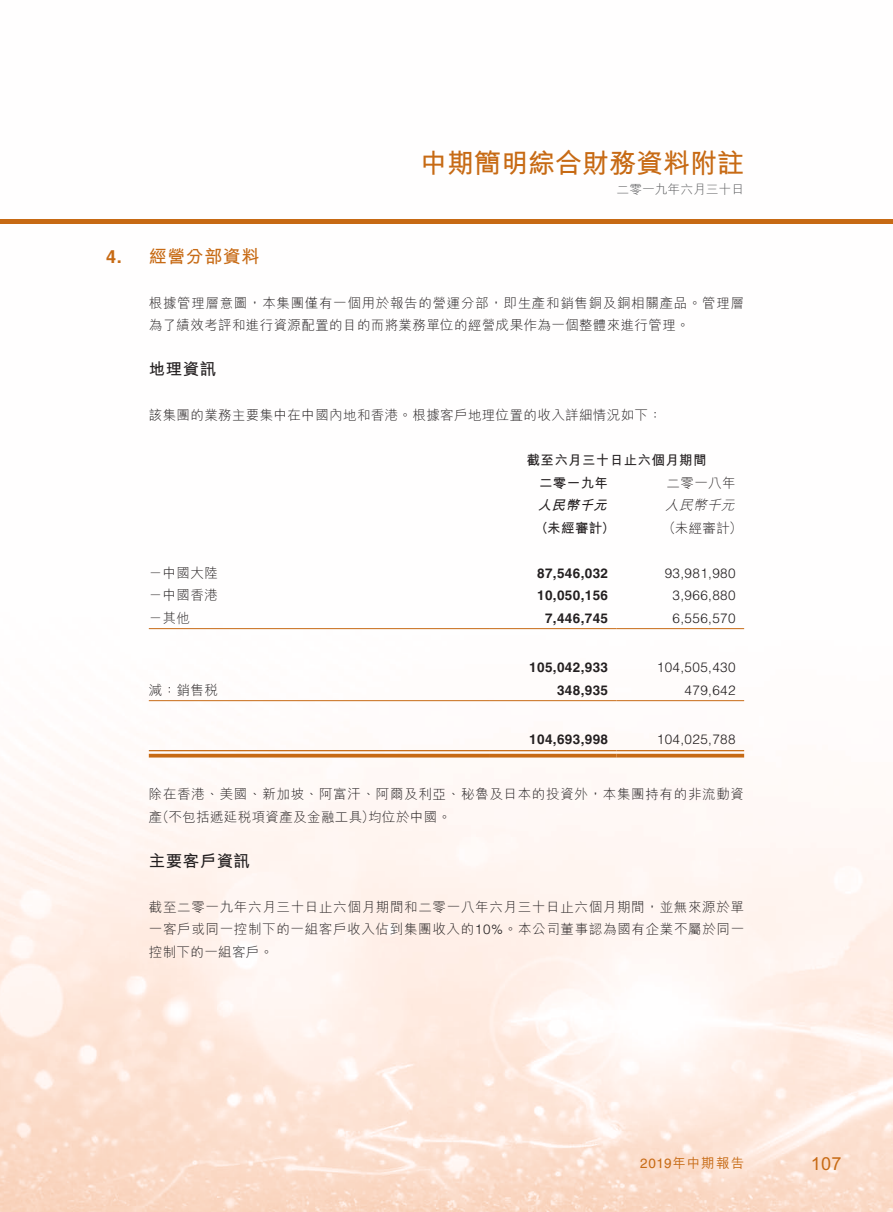
<style>
.page{position:relative;width:893px;height:1212px;background:#fff}
.page>*{position:absolute;margin:0;border:0;box-sizing:border-box;transform-origin:0 0}
.t1{font:700 27px "M Hei HK";color:#c76a14}
.t2{font:700 18px "M Hei HK";letter-spacing:.03em;color:#c76a14}
.t3{font:500 18px "M Hei HK";color:#c76a14}
.t4{font:700 16.5px "M Hei HK";letter-spacing:.03em;color:#231f20}
.t5{font:300 13.5px/22.5px "M Hei HK";letter-spacing:.03em;color:#231f20}
.t6{font:300 13.5px/22.5px "M Hei HK";letter-spacing:.05em;color:#231f20}
.t7{font:700 13.5px "Helvetica LT Std";letter-spacing:.03em;color:#231f20}
.t8{font:300 13.5px "Helvetica LT Std";letter-spacing:.03em;color:#231f20}
.t9{font:700 13.5px/22.5px "M Hei HK";letter-spacing:.03em;color:#231f20}
.t10{font:500 13.5px "M Hei HK";letter-spacing:.075em;color:#c76a14}
.t11{font:italic 700 13.5px "M Hei HK";color:#231f20}
.t12{font:italic 300 13.5px "M Hei HK";color:#231f20}
.t13{font:300 12.75px "M Hei HK";color:#57585a}
.s1{font-family:"Helvetica LT Std"}
.s2{font-family:"Helvetica LT Std";font-weight:400}
</style>
<div class="page">
<img style="left:0;top:223px;width:893px;height:989px">
<hr style="left:0;top:219px;width:893px;height:4px;background:#c76a14">
<hr style="left:149px;top:628px;width:340px;height:1px;background:#c76a14">
<hr style="left:489px;top:628px;width:128px;height:1px;background:#c76a14">
<hr style="left:617px;top:628px;width:127px;height:1px;background:#c76a14">
<hr style="left:149px;top:700px;width:340px;height:1px;background:#c76a14">
<hr style="left:489px;top:700px;width:128px;height:1px;background:#c76a14">
<hr style="left:617px;top:700px;width:127px;height:1px;background:#c76a14">
<hr style="left:149px;top:750px;width:340px;height:1px;background:#c76a14">
<hr style="left:149px;top:754px;width:340px;height:3px;background:#c76a14">
<hr style="left:489px;top:750px;width:128px;height:1px;background:#c76a14">
<hr style="left:489px;top:754px;width:128px;height:3px;background:#c76a14">
<hr style="left:617px;top:750px;width:127px;height:1px;background:#c76a14">
<hr style="left:617px;top:754px;width:127px;height:3px;background:#c76a14">
<h1 class="t1" style="left:420px;top:143px;width:325px">中期簡明綜合財務資料附註</h1>
<p class="t13" style="left:617px;top:183px;width:129px">二零一九年六月三十日</p>
<h2 class="t2" style="left:106px;top:243px;width:155px"><span class="s1">4.</span> 經營分部資料</h2>
<p class="t5" style="left:149px;top:291px;width:597px">根據管理層意圖，本集團僅有一個用於報告的營運分部，即生產和銷售銅及銅相關產品。管理層為了績效考評和進行資源配置的目的而將業務單位的經營成果作為一個整體來進行管理。</p>
<p class="t4" style="left:149px;top:357px;width:69px">地理資訊</p>
<p class="t5" style="left:149px;top:404px;width:515px">該集團的業務主要集中在中國內地和香港。根據客戶地理位置的收入詳細情況如下：</p>
<p class="t9" style="left:539px;top:448px;width:169px;text-indent:-13px">截至六月三十日止六個月期間二零一九年</p>
<p class="t5" style="left:667px;top:471px;width:71px">二零一八年</p>
<p class="t11" style="left:538px;top:495px;width:75px">人民幣千元</p>
<p class="t12" style="left:665px;top:498px;width:74px">人民幣千元</p>
<p class="t9" style="left:535px;top:515px;width:82px">（未經審計）</p>
<p class="t5" style="left:662px;top:516px;width:82px">（未經審計）</p>
<p class="t5" style="left:149px;top:561px;width:71px">－中國大陸</p>
<p class="t7" style="left:537px;top:565px;width:72px">87,546,032</p>
<p class="t8" style="left:665px;top:564px;width:72px">93,981,980</p>
<p class="t5" style="left:149px;top:584px;width:71px">－中國香港</p>
<p class="t7" style="left:537px;top:587px;width:72px">10,050,156</p>
<p class="t8" style="left:673px;top:587px;width:65px">3,966,880</p>
<p class="t5" style="left:149px;top:606px;width:43px">－其他</p>
<p class="t7" style="left:545px;top:610px;width:65px">7,446,745</p>
<p class="t8" style="left:673px;top:609px;width:65px">6,556,570</p>
<p class="t7" style="left:529px;top:659px;width:80px">105,042,933</p>
<p class="t8" style="left:657px;top:659px;width:80px">104,505,430</p>
<p class="t5" style="left:149px;top:678px;width:71px">減：銷售稅</p>
<p class="t7" style="left:557px;top:682px;width:53px">348,935</p>
<p class="t8" style="left:685px;top:681px;width:53px">479,642</p>
<p class="t7" style="left:529px;top:731px;width:80px">104,693,998</p>
<p class="t8" style="left:657px;top:731px;width:80px">104,025,788</p>
<p class="t6" style="left:149px;top:783px;width:597px">除在香港、美國、新加坡、阿富汗、阿爾及利亞、秘魯及日本的投資外，本集團持有的非流動資產（不包括遞延稅項資產及金融工具）均位於中國。</p>
<p class="t4" style="left:149px;top:848px;width:103px">主要客戶資訊</p>
<p class="t5" style="left:149px;top:895px;width:597px;text-align:justify">截至二零一九年六月三十日止六個月期間和二零一八年六月三十日止六個月期間，並無來源於單一客戶或同一控制下的一組客戶收入佔到集團收入的<span class="s1">10%</span>。本公司董事認為國有企業不屬於同一控制下的一組客戶。</p>
<p class="t10" style="left:640px;top:1153px;width:106px"><span class="s2">2019</span>年中期報告</p>
<h2 class="t3" style="left:811px;top:1150px;width:32px">107</h2>
</div>
